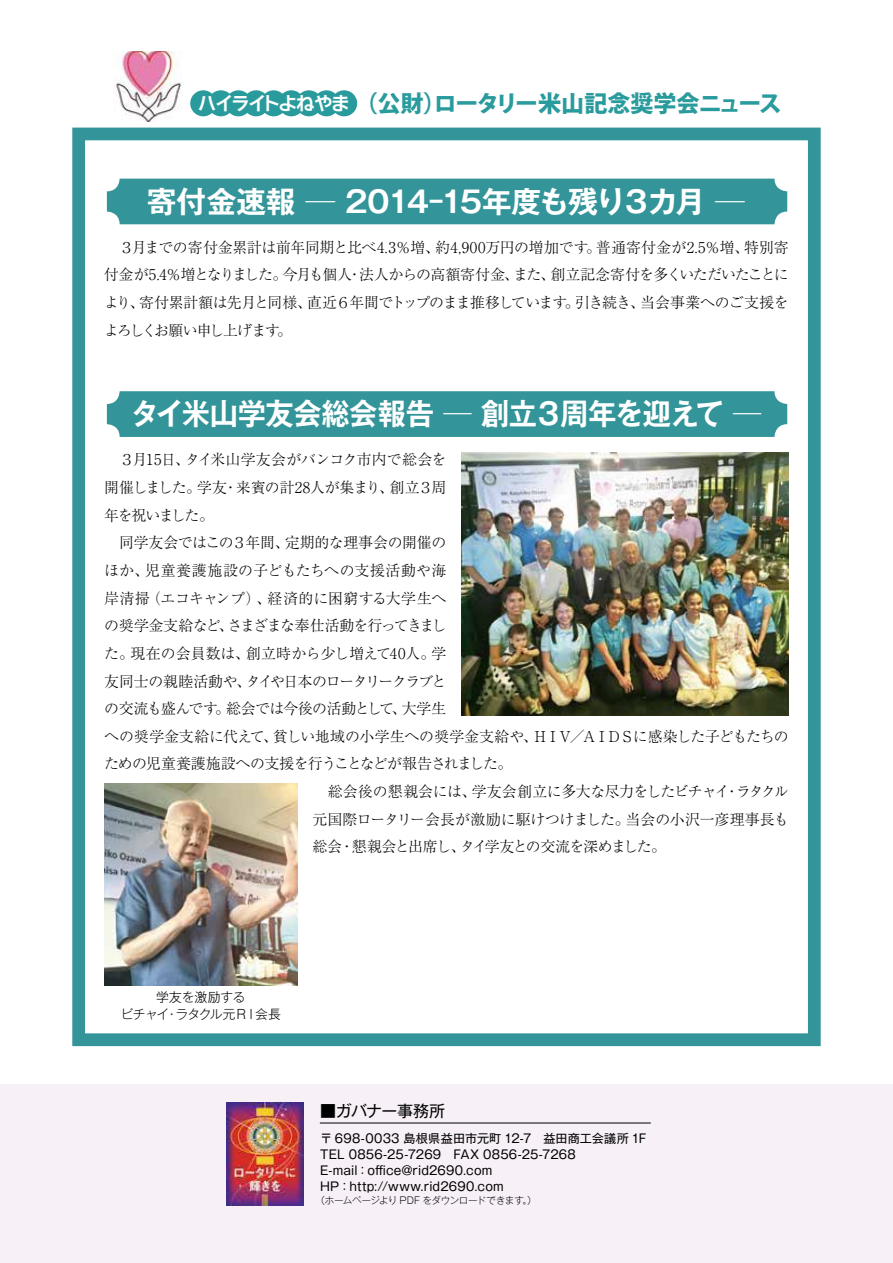
<style>
.page{position:relative;width:893px;height:1263px;background:#fff}
.page>*{position:absolute;margin:0;border:0;box-sizing:border-box;transform-origin:0 0}
.t1{font:700 29.7px "Gothic MB101 Pr 6 De";letter-spacing:-.045em;color:#fff}
.t2{font:700 29.7px "Gothic MB101 Pr 6 De";letter-spacing:-.02em;color:#fff;scale:.95 1}
.t3{font:23.1px "Koz Go Pro Heavy 90 msp RKSJ H";letter-spacing:-.02em;color:#2a9b9d}
.t4{font:15.9px "Gothic MB101 Pr 6";letter-spacing:-.03em;color:#000}
.t5{font:300 14.85px/27.6px "Ryumin Pr 6";letter-spacing:-.03em;color:#000;text-align:justify}
.t6{font:300 14.85px "Ryumin Pr 6";letter-spacing:-.005em;color:#000}
.t7{font:300 14.85px "Ryumin Pr 6";letter-spacing:-.085em;color:#000}
.t8{font:300 14.85px "Ryumin Pr 6";letter-spacing:-.055em;color:#000}
.t9{font:300 14.85px "Ryumin Pr 6";letter-spacing:-.07em;color:#000}
.t10{font:300 14.85px "Ryumin Pr 6";letter-spacing:-.06em;color:#000}
.t11{font:300 14.85px "Ryumin Pr 6";letter-spacing:.03em;color:#000}
.t12{font:300 12.75px/17.4px "Gothic MB101 Pr 6";letter-spacing:-.045em;color:#000;text-align:center}
.t13{font:12.15px/15.9px "Gothic MB101 Pr 6";letter-spacing:.015em;color:#000}
.t14{font:300 9.6px "Gothic MB101 Pr 6";letter-spacing:-.04em;color:#000}
.s1{font-family:"Wanpaku GN Std De Bold 90 msp RKSJ H";font-size:18px;color:#fff}
.s2{font-family:"Gothic MB101 Pr 6";font-weight:300}
</style>
<div class="page">
<div style="left:0;top:1084px;width:893px;height:179px;background:#f7f0f7"></div>
<svg style="left:190px;top:90px;width:167px;height:26px;background:#40a5a7"></svg>
<img style="left:114px;top:51px;width:68px;height:70px">
<div style="left:72px;top:128px;width:749px;height:918px;border:13px solid #339599"></div>
<img style="left:227px;top:1103px;width:77px;height:102px">
<hr style="left:320px;top:1123px;width:331px;height:1px;background:#000">
<div style="left:107px;top:179px;width:680px;height:45px;background:#339599;border-radius:13px"></div>
<div style="left:107px;top:391px;width:680px;height:46px;background:#339599;border-radius:13px"></div>
<img style="left:461px;top:452px;width:328px;height:264px">
<img style="left:104px;top:783px;width:194px;height:202px">
<h2 class="t3" style="left:198px;top:88px;width:585px"><span class="s1">ハイライトよねやま</span>（公財）ロータリー米山記念奨学会ニュース</h2>
<h1 class="t1" style="left:147px;top:177px;width:599px">寄付金速報 <span class="s2">―</span> 2014-15年度も残り３カ月 <span class="s2">―</span></h1>
<p class="t5" style="left:104px;top:233px;width:686px">　３月までの寄付金累計は前年同期と比べ4.3％増、約4,900万円の増加です。普通寄付金が2.5％増、特別寄付金が5.4％増となりました。今月も個人・法人からの高額寄付金、また、創立記念寄付を多くいただいたことにより、寄付累計額は先月と同様、直近６年間でトップのまま推移しています。引き続き、当会事業へのご支援をよろしくお願い申し上げます。</p>
<h1 class="t2" style="left:130px;top:389px;width:666px">タイ米山学友会総会報告 <span class="s2">―</span> 創立３周年を迎えて <span class="s2">―</span></h1>
<p class="t5" style="left:104px;top:445px;width:344px">　３月15日、タイ米山学友会がバンコク市内で総会を</p>
<p class="t5" style="left:104px;top:473px;width:344px">開催しました。学友・来賓の計28人が集まり、創立３周</p>
<p class="t7" style="left:104px;top:503px;width:111px">年を祝いました。</p>
<p class="t5" style="left:104px;top:528px;width:344px">　同学友会ではこの３年間、定期的な理事会の開催の</p>
<p class="t11" style="left:104px;top:559px;width:344px">ほか、児童養護施設の子どもたちへの支援活動や海</p>
<p class="t6" style="left:104px;top:586px;width:344px">岸清掃（エコキャンプ）、経済的に困窮する大学生へ</p>
<p class="t10" style="left:104px;top:614px;width:344px">の奨学金支給など、さまざまな奉仕活動を行ってきまし</p>
<p class="t6" style="left:104px;top:642px;width:344px">た。現在の会員数は、創立時から少し増えて40人。学</p>
<p class="t7" style="left:104px;top:669px;width:344px">友同士の親睦活動や、タイや日本のロータリークラブと</p>
<p class="t5" style="left:104px;top:694px;width:344px">の交流も盛んです。総会では今後の活動として、大学生</p>
<p class="t5" style="left:104px;top:722px;width:686px">への奨学金支給に代えて、貧しい地域の小学生への奨学金支給や、ＨＩＶ／ＡＩＤＳに感染した子どもたちの</p>
<p class="t8" style="left:104px;top:752px;width:410px">ための児童養護施設への支援を行うことなどが報告されました。</p>
<p class="t5" style="left:313px;top:777px;width:478px">　総会後の懇親会には、学友会創立に多大な尽力をしたビチャイ・ラタクル</p>
<p class="t6" style="left:313px;top:807px;width:478px">元国際ロータリー会長が激励に駆けつけました。当会の小沢一彦理事長も</p>
<p class="t9" style="left:313px;top:835px;width:355px">総会・懇親会と出席し、タイ学友との交流を深めました。</p>
<p class="t12" style="left:121px;top:987px;width:162px">学友を激励する<br>ビチャイ・ラタクル元ＲＩ会長</p>
<p class="t4" style="left:320px;top:1097px;width:127px">■ガバナー事務所</p>
<p class="t13" style="left:320px;top:1129px;width:328px">〒 698-0033 島根県益田市元町 12-7　益田商工会議所 1F TEL 0856-25-7269　FAX 0856-25-7268<br>E-mail：office@rid2690.com<br>HP：http://www.rid2690.com</p>
<p class="t14" style="left:315px;top:1193px;width:223px">（ホームページより PDF をダウンロードできます。）</p>
</div>
